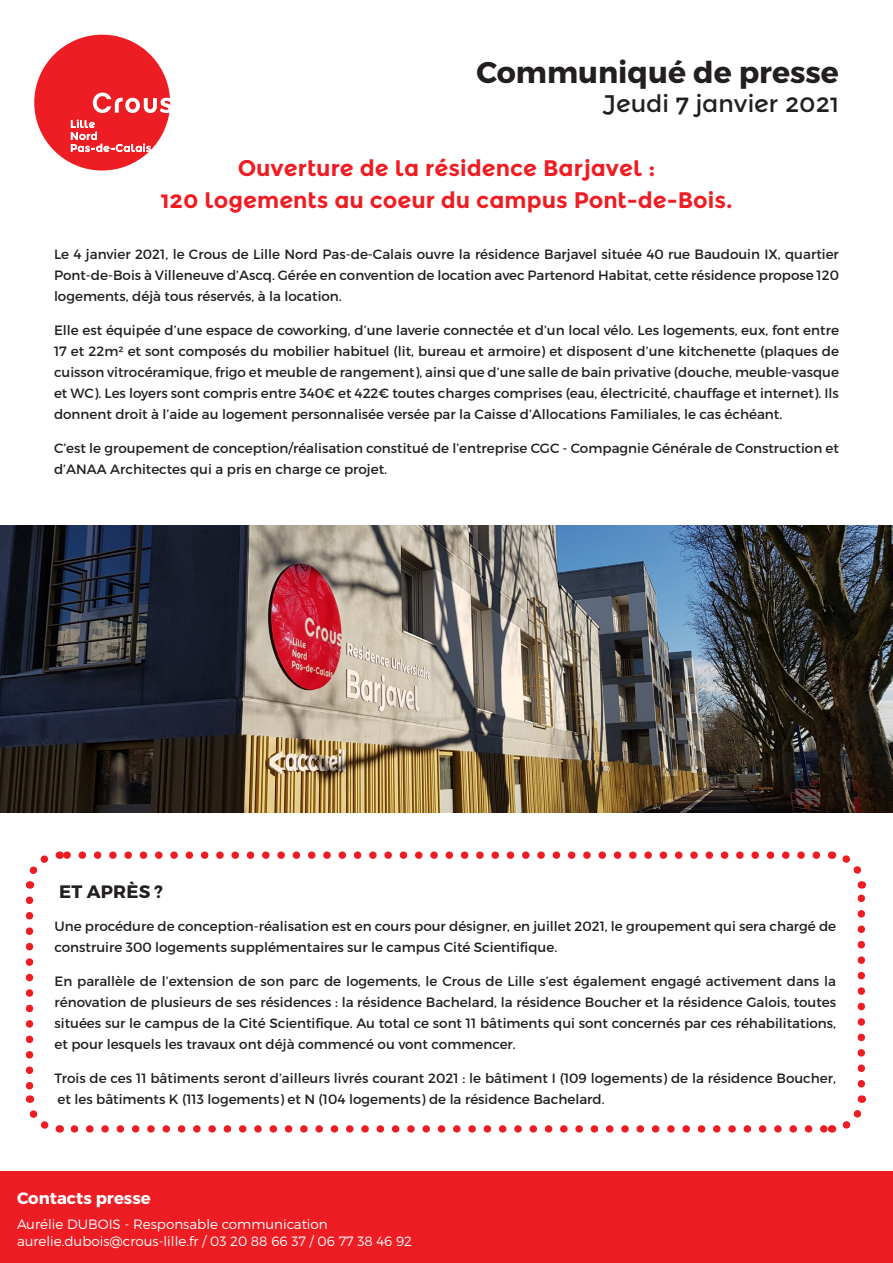
<style>
.page{position:relative;width:893px;height:1263px;background:#fff}
.page>*{position:absolute;margin:0;border:0;box-sizing:border-box;transform-origin:0 0}
.t1{font:700 30px "Montserrat";color:#231f20}
.t2{font:24px "Montserrat Alternates";color:#231f20}
.t3{font:700 22.5px "Montserrat Alternates";color:#ee1d23}
.t4{font:700 18px "Montserrat";letter-spacing:.01em;color:#231f20}
.t5{font:700 16.5px "Montserrat";color:#fff}
.t6{font:13.5px/21px "Montserrat";color:#231f20;text-align:justify}
.t7{font:300 13.5px "Montserrat";color:#fff}
</style>
<div class="page">
<div style="left:0;top:1171px;width:893px;height:92px;background:#ee1d23"></div>
<svg style="left:34px;top:35px;width:136px;height:136px"></svg>
<img style="left:0;top:525px;width:893px;height:287px">
<svg style="left:74px;top:1125px;width:750px;height:8px"></svg>
<svg style="left:67px;top:851px;width:749px;height:8px"></svg>
<svg style="left:25px;top:900px;width:36px;height:233px"></svg>
<svg style="left:832px;top:1095px;width:34px;height:38px"></svg>
<svg style="left:830px;top:851px;width:36px;height:233px"></svg>
<svg style="left:25px;top:851px;width:35px;height:38px"></svg>
<p class="t1" style="left:476px;top:54px;width:364px">Communiqué de presse</p>
<p class="t2" style="left:602px;top:89px;width:238px">Jeudi 7 janvier 2021</p>
<p class="t3" style="left:238px;top:155px;width:419px">Ouverture de la résidence Barjavel :</p>
<p class="t3" style="left:160px;top:187px;width:574px">120 logements au coeur du campus Pont-de-Bois.</p>
<p class="t6" style="left:54px;top:244px;width:786px">Le 4 janvier 2021, le Crous de Lille Nord Pas-de-Calais ouvre la résidence Barjavel située 40 rue Baudouin IX, quartier Pont-de-Bois à Villeneuve d’Ascq. Gérée en convention de location avec Partenord Habitat, cette résidence propose 120 logements, déjà tous réservés, à la location.</p>
<p class="t6" style="left:54px;top:319px;width:786px">Elle est équipée d’une espace de coworking, d’une laverie connectée et d’un local vélo. Les logements, eux, font entre 17 et 22m² et sont composés du mobilier habituel (lit, bureau et armoire) et disposent d’une kitchenette (plaques de cuisson vitrocéramique, frigo et meuble de rangement), ainsi que d’une salle de bain privative (douche, meuble-vasque et WC). Les loyers sont compris entre 340€ et 422€ toutes charges comprises (eau, électricité, chauffage et internet). Ils donnent droit à l’aide au logement personnalisée versée par la Caisse d’Allocations Familiales, le cas échéant.</p>
<p class="t6" style="left:54px;top:437px;width:786px">C’est le groupement de conception/réalisation constitué de l’entreprise CGC - Compagnie Générale de Construction et d’ANAA Architectes qui a pris en charge ce projet.</p>
<p class="t4" style="left:59px;top:880px;width:106px">ET APRÈS ?</p>
<p class="t6" style="left:55px;top:916px;width:783px">Une procédure de conception-réalisation est en cours pour désigner, en juillet 2021, le groupement qui sera chargé de construire 300 logements supplémentaires sur le campus Cité Scientifique.</p>
<p class="t6" style="left:55px;top:971px;width:783px">En parallèle de l’extension de son parc de logements, le Crous de Lille s’est également engagé activement dans la rénovation de plusieurs de ses résidences : la résidence Bachelard, la résidence Boucher et la résidence Galois, toutes situées sur le campus de la Cité Scientifique. Au total ce sont 11 bâtiments qui sont concernés par ces réhabilitations, et pour lesquels les travaux ont déjà commencé ou vont commencer.</p>
<p class="t6" style="left:55px;top:1067px;width:783px">Trois de ces 11 bâtiments seront d’ailleurs livrés courant 2021 : le bâtiment I (109 logements) de la résidence Boucher, et les bâtiments K (113 logements) et N (104 logements) de la résidence Bachelard.</p>
<p class="t5" style="left:17px;top:1188px;width:135px">Contacts presse</p>
<p class="t7" style="left:17px;top:1216px;width:312px">Aurélie DUBOIS - Responsable communication</p>
<p class="t7" style="left:17px;top:1233px;width:397px">aurelie.dubois@crous-lille.fr / 03 20 88 66 37 / 06 77 38 46 92</p>
</div>
